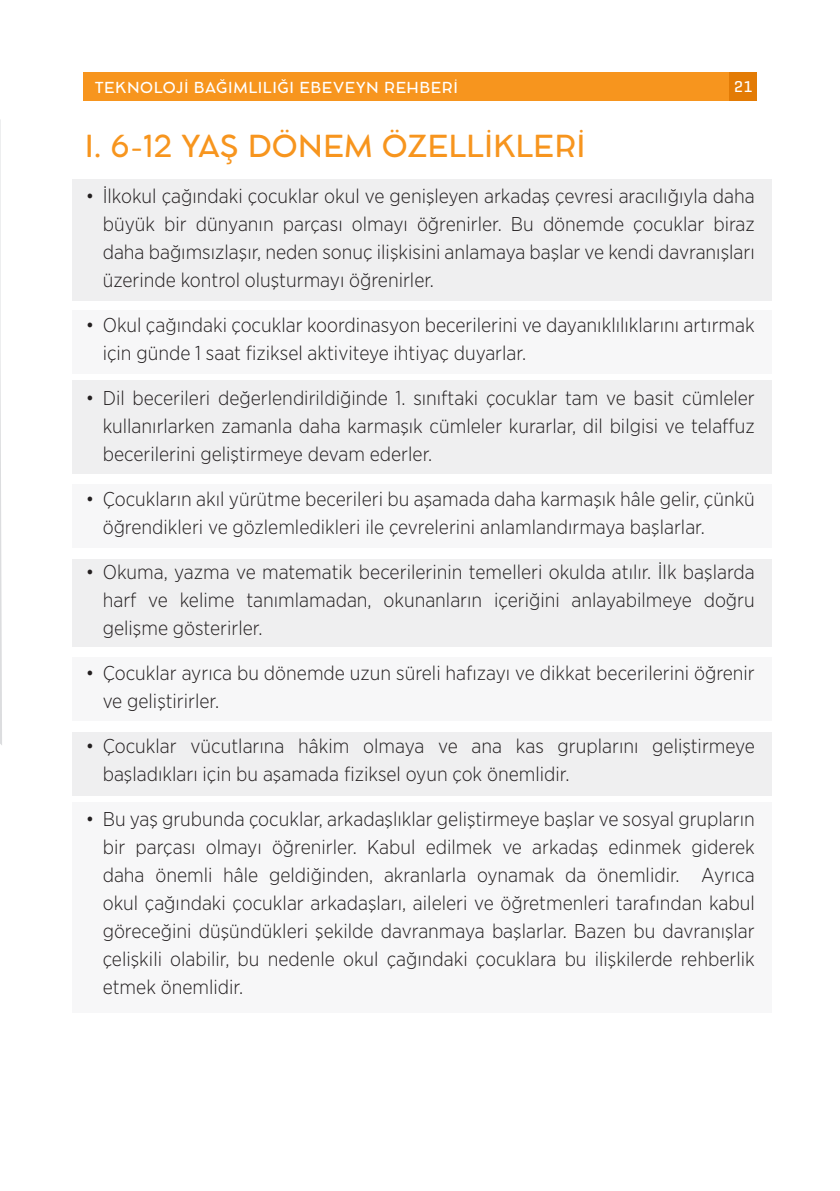
<style>
.page{position:relative;width:840px;height:1191px;background:#fff}
.page>*{position:absolute;margin:0;border:0;box-sizing:border-box;transform-origin:0 0}
.t1{font:500 30px "Cocomat Pro";color:#f7951e}
.t2{font:300 20px/28px "Gotham Narrow";color:#231f20;text-align:justify}
.t3{font:500 16px "Geogrotesque";color:#fff}
.t4{font:500 15px "Cocomat Pro";letter-spacing:.04em;color:#fff}
</style>
<div class="page">
<div style="left:73px;top:179px;width:698px;height:121px;background:#efeff0"></div>
<div style="left:73px;top:559px;width:698px;height:87px;background:#efeff0"></div>
<div style="left:73px;top:732px;width:698px;height:63px;background:#efeff0"></div>
<div style="left:73px;top:380px;width:698px;height:93px;background:#efeff0"></div>
<div style="left:73px;top:310px;width:698px;height:64px;background:#f7f7f8"></div>
<div style="left:73px;top:484px;width:698px;height:64px;background:#f7f7f8"></div>
<div style="left:73px;top:657px;width:698px;height:64px;background:#f7f7f8"></div>
<div style="left:73px;top:802px;width:698px;height:211px;background:#f7f7f8"></div>
<svg style="left:0;top:119px;width:2px;height:626px"></svg>
<div style="left:83px;top:72px;width:673px;height:28px;background:#f7951e"></div>
<div style="left:729px;top:72px;width:27px;height:28px;background:#e37b05"></div>
<p class="t4" style="left:95px;top:75px;width:364px">TEKNOLOJİ BAĞIMLILIĞI EBEVEYN REHBERİ</p>
<p class="t3" style="left:733px;top:77px;width:20px">21</p>
<p class="t1" style="left:85px;top:121px;width:502px">I. 6-12 YAŞ DÖNEM ÖZELLİKLERİ</p>
<p class="t2" style="left:103px;top:181px;width:653px;text-indent:-17px">• İlkokul çağındaki çocuklar okul ve genişleyen arkadaş çevresi aracılığıyla daha büyük bir dünyanın parçası olmayı öğrenirler. Bu dönemde çocuklar biraz daha bağımsızlaşır, neden sonuç ilişkisini anlamaya başlar ve kendi davranışları üzerinde kontrol oluşturmayı öğrenirler.</p>
<p class="t2" style="left:103px;top:310px;width:653px;text-indent:-17px">• Okul çağındaki çocuklar koordinasyon becerilerini ve dayanıklılıklarını artırmak için günde 1 saat fiziksel aktiviteye ihtiyaç duyarlar.</p>
<p class="t2" style="left:103px;top:383px;width:653px;text-indent:-17px">• Dil becerileri değerlendirildiğinde 1. sınıftaki çocuklar tam ve basit cümleler kullanırlarken zamanla daha karmaşık cümleler kurarlar, dil bilgisi ve telaffuz becerilerini geliştirmeye devam ederler.</p>
<p class="t2" style="left:103px;top:484px;width:653px;text-indent:-17px">• Çocukların akıl yürütme becerileri bu aşamada daha karmaşık hâle gelir, çünkü öğrendikleri ve gözlemledikleri ile çevrelerini anlamlandırmaya başlarlar.</p>
<p class="t2" style="left:103px;top:557px;width:653px;text-indent:-17px">• Okuma, yazma ve matematik becerilerinin temelleri okulda atılır. İlk başlarda harf ve kelime tanımlamadan, okunanların içeriğini anlayabilmeye doğru gelişme gösterirler.</p>
<p class="t2" style="left:103px;top:658px;width:653px;text-indent:-17px">• Çocuklar ayrıca bu dönemde uzun süreli hafızayı ve dikkat becerilerini öğrenir ve geliştirirler.</p>
<p class="t2" style="left:103px;top:731px;width:653px;text-indent:-17px">• Çocuklar vücutlarına hâkim olmaya ve ana kas gruplarını geliştirmeye başladıkları için bu aşamada fiziksel oyun çok önemlidir.</p>
<p class="t2" style="left:103px;top:804px;width:653px;text-indent:-17px">• Bu yaş grubunda çocuklar, arkadaşlıklar geliştirmeye başlar ve sosyal grupların bir parçası olmayı öğrenirler. Kabul edilmek ve arkadaş edinmek giderek daha önemli hâle geldiğinden, akranlarla oynamak da önemlidir. Ayrıca okul çağındaki çocuklar arkadaşları, aileleri ve öğretmenleri tarafından kabul göreceğini düşündükleri şekilde davranmaya başlarlar. Bazen bu davranışlar çelişkili olabilir, bu nedenle okul çağındaki çocuklara bu ilişkilerde rehberlik etmek önemlidir.</p>
</div>
